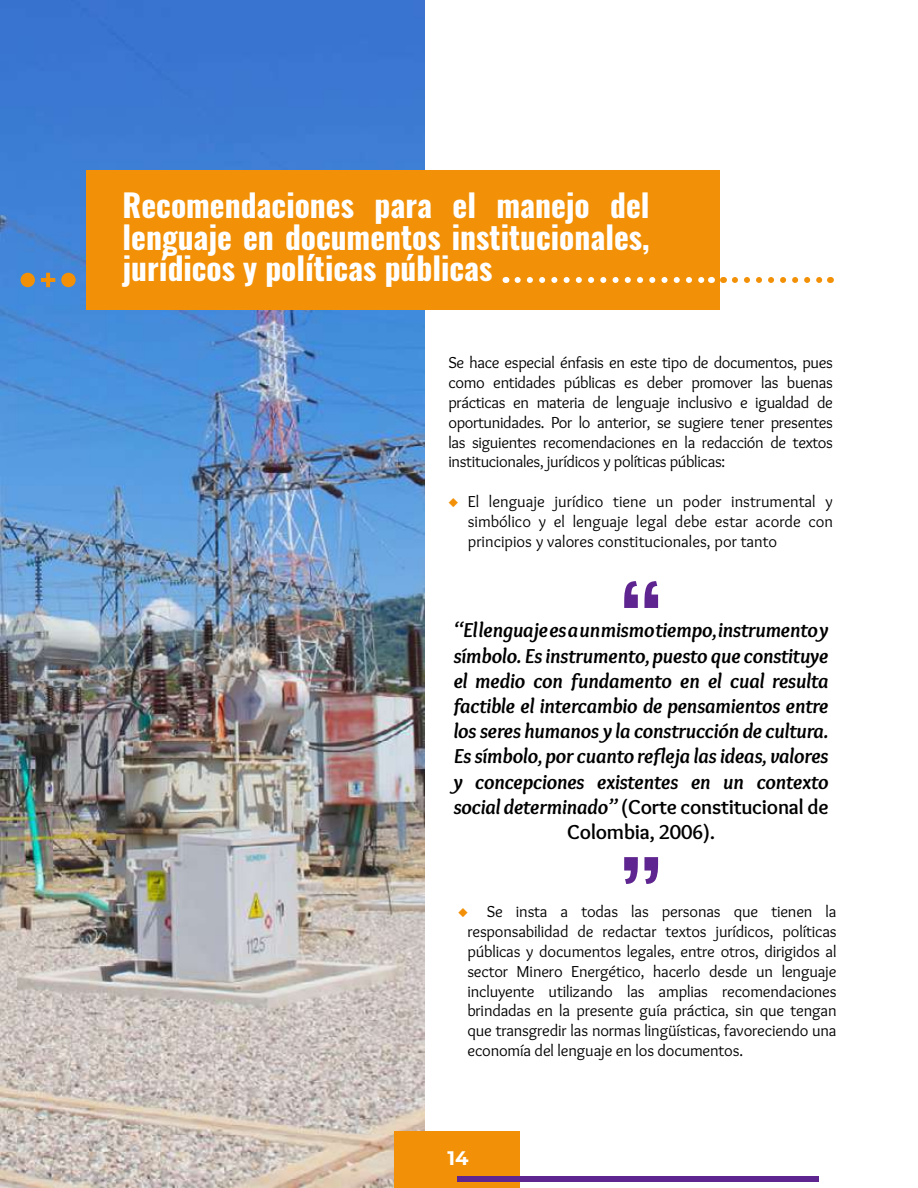
<style>
.page{position:relative;width:918px;height:1188px;background:#fff}
.page>*{position:absolute;margin:0;border:0;box-sizing:border-box;transform-origin:0 0}
.t1{font:700 31.5px/31.5px "Oswald";color:#fff;text-align:justify}
.t2{font:italic 700 21px/25.2px "Overlock";letter-spacing:-.01em;color:#000;text-align:center}
.t3{font:700 19.5px "Montserrat";color:#fff}
.t4{font:16.5px/19.8px "Overlock";letter-spacing:-.01em;color:#000;text-align:justify}
.s1{font-family:"Montserrat";color:#f29107}
.s2{font-style:normal}
</style>
<div class="page">
<img style="left:0;top:0;width:424px;height:1188px">
<div style="left:86px;top:170px;width:633px;height:140px;background:#f29107"></div>
<div style="left:21px;top:273px;width:14px;height:14px;background:#f29107;border-radius:50%"></div>
<div style="left:61px;top:273px;width:15px;height:14px;background:#f29107;border-radius:50%"></div>
<svg style="left:41px;top:273px;width:14px;height:14px"></svg>
<svg style="left:518px;top:277px;width:187px;height:6px"></svg>
<svg style="left:735px;top:277px;width:88px;height:6px"></svg>
<div style="left:395px;top:1131px;width:125px;height:57px;background:#f29107"></div>
<div style="left:458px;top:1176px;width:361px;height:6px;background:#5e248f"></div>
<svg style="left:624px;top:581px;width:34px;height:27px"></svg>
<svg style="left:624px;top:857px;width:34px;height:27px"></svg>
<h1 class="t1" style="left:123px;top:191px;width:528px">Recomendaciones para el manejo del lenguaje en documentos institucionales, jurídicos y políticas públicas</h1>
<p class="t4" style="left:448px;top:353px;width:386px">Se hace especial énfasis en este tipo de documentos, pues como entidades públicas es deber promover las buenas prácticas en materia de lenguaje inclusivo e igualdad de oportunidades. Por lo anterior, se sugiere tener presentes las siguientes recomendaciones en la redacción de textos institucionales, jurídicos y políticas públicas:</p>
<p class="t4" style="left:468px;top:492px;width:367px;text-indent:-20px"><span class="s1">◆</span> El lenguaje jurídico tiene un poder instrumental y simbólico y el lenguaje legal debe estar acorde con principios y valores constitucionales, por tanto</p>
<p class="t2" style="left:454px;top:618px;width:376px">“El lenguaje es a un mismo tiempo, instrumento y símbolo. Es instrumento, puesto que constituye el medio con fundamento en el cual resulta factible el intercambio de pensamientos entre los seres humanos y la construcción de cultura.<br>Es símbolo, por cuanto refleja las ideas, valores y concepciones existentes en un contexto social determinado” <span class="s2">(Corte constitucional de Colombia, 2006).</span></p>
<p class="t4" style="left:467px;top:902px;width:371px;text-indent:-9px"><span class="s1">◆</span> Se insta a todas las personas que tienen la responsabilidad de redactar textos jurídicos, políticas públicas y documentos legales, entre otros, dirigidos al sector Minero Energético, hacerlo desde un lenguaje incluyente utilizando las amplias recomendaciones brindadas en la presente guía práctica, sin que tengan que transgredir las normas lingüísticas, favoreciendo una economía del lenguaje en los documentos.</p>
<p class="t3" style="left:448px;top:1144px;width:23px">14</p>
</div>
